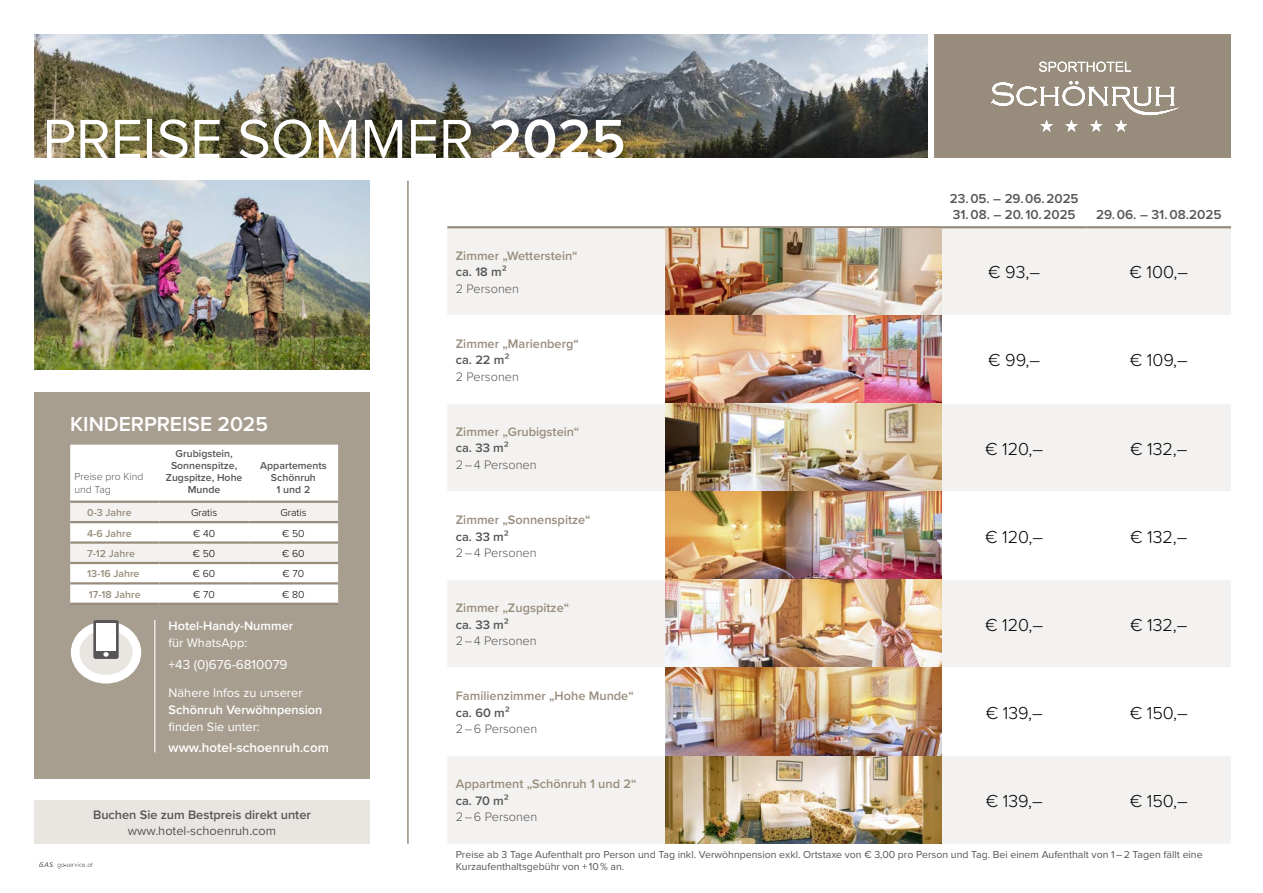
<style>
.page{position:relative;width:1263px;height:893px;background:#fff}
.page>*{position:absolute;margin:0;border:0;box-sizing:border-box;transform-origin:0 0}
.t1{font:57px "Proxima Nova";color:#fff}
.t2{font:600 21px "Proxima Nova";color:#fff}
.t3{font:300 18px "Proxima Nova";color:#000}
.t4{font:600 13.5px "Proxima Nova";color:#565656}
.t5{font:600 13.5px "Proxima Nova";color:#fff}
.t6{font:13.5px "Proxima Nova";color:#fff}
.t7{font:600 12.75px "Proxima Nova";color:#988d7c}
.t8{font:600 12.75px "Proxima Nova";color:#565656}
.t9{font:300 12.75px "Proxima Nova";color:#565656}
.t10{font:12.75px "Proxima Nova";color:#fff}
.t11{font:600 12.75px "Proxima Nova";color:#fff}
.t12{font:12.75px "Proxima Nova";color:#565656}
.t13{font:10.5px/12px "Proxima Nova";color:#565656}
.t14{font:600 10.5px/12px "Proxima Nova";color:#565656;text-align:center}
.t15{font:600 10.5px "Proxima Nova";color:#988d7c}
.t16{font:300 10.5px "Proxima Nova";color:#000}
.t17{font:300 10.5px/13.5px "Proxima Nova";color:#565656}
.s1{font-weight:600}
</style>
<div class="page">
<div style="left:934px;top:34px;width:297px;height:123px;background:#988d7c"></div>
<img style="left:34px;top:34px;width:893px;height:123px">
<svg style="left:1039px;top:62px;width:92px;height:10px"></svg>
<svg style="left:991px;top:81px;width:189px;height:51px"></svg>
<svg style="left:39px;top:862px;width:54px;height:6px"></svg>
<img style="left:34px;top:181px;width:336px;height:189px">
<svg style="left:447px;top:228px;width:784px;height:616px;fill:#f4f2f0"></svg>
<hr style="left:447px;top:315px;width:218px;height:1px;background:#fff">
<hr style="left:942px;top:315px;width:144px;height:1px;background:#fff">
<hr style="left:1086px;top:315px;width:145px;height:1px;background:#fff">
<hr style="left:447px;top:403px;width:218px;height:1px;background:#fff">
<hr style="left:942px;top:403px;width:144px;height:1px;background:#fff">
<hr style="left:1086px;top:403px;width:145px;height:1px;background:#fff">
<hr style="left:447px;top:491px;width:218px;height:1px;background:#fff">
<hr style="left:942px;top:491px;width:144px;height:1px;background:#fff">
<hr style="left:1086px;top:491px;width:145px;height:1px;background:#fff">
<hr style="left:447px;top:579px;width:218px;height:1px;background:#fff">
<hr style="left:942px;top:579px;width:144px;height:1px;background:#fff">
<hr style="left:1086px;top:579px;width:145px;height:1px;background:#fff">
<hr style="left:447px;top:667px;width:218px;height:1px;background:#fff">
<hr style="left:942px;top:667px;width:144px;height:1px;background:#fff">
<hr style="left:1086px;top:667px;width:145px;height:1px;background:#fff">
<hr style="left:447px;top:755px;width:218px;height:1px;background:#fff">
<hr style="left:942px;top:755px;width:144px;height:1px;background:#fff">
<hr style="left:1086px;top:755px;width:145px;height:1px;background:#fff">
<hr style="left:447px;top:226px;width:218px;height:2px;background:#988d7c">
<hr style="left:665px;top:226px;width:277px;height:2px;background:#988d7c">
<hr style="left:942px;top:226px;width:144px;height:2px;background:#988d7c">
<hr style="left:1086px;top:226px;width:145px;height:2px;background:#988d7c">
<img style="left:665px;top:228px;width:277px;height:616px">
<div style="left:34px;top:800px;width:336px;height:44px;background:#e9e6e2"></div>
<hr style="left:407px;top:181px;width:2px;height:663px;background:#988d7c">
<div style="left:34px;top:392px;width:336px;height:387px;background:#a79e90"></div>
<svg style="left:70px;top:445px;width:268px;height:158px;background:#fafaf9"></svg>
<hr style="left:70px;top:501px;width:89px;height:2px;background:#988d7c">
<hr style="left:159px;top:501px;width:90px;height:2px;background:#988d7c">
<hr style="left:249px;top:501px;width:89px;height:2px;background:#988d7c">
<hr style="left:70px;top:521px;width:89px;height:2px;background:#988d7c">
<hr style="left:159px;top:521px;width:90px;height:2px;background:#988d7c">
<hr style="left:249px;top:521px;width:89px;height:2px;background:#988d7c">
<hr style="left:70px;top:541px;width:89px;height:3px;background:#988d7c">
<hr style="left:159px;top:541px;width:90px;height:3px;background:#988d7c">
<hr style="left:249px;top:541px;width:89px;height:3px;background:#988d7c">
<hr style="left:70px;top:562px;width:89px;height:2px;background:#988d7c">
<hr style="left:159px;top:562px;width:90px;height:2px;background:#988d7c">
<hr style="left:249px;top:562px;width:89px;height:2px;background:#988d7c">
<hr style="left:70px;top:582px;width:89px;height:2px;background:#988d7c">
<hr style="left:159px;top:582px;width:90px;height:2px;background:#988d7c">
<hr style="left:249px;top:582px;width:89px;height:2px;background:#988d7c">
<hr style="left:70px;top:603px;width:89px;height:2px;background:#988d7c">
<hr style="left:159px;top:603px;width:90px;height:2px;background:#988d7c">
<hr style="left:249px;top:603px;width:89px;height:2px;background:#988d7c">
<hr style="left:154px;top:620px;width:1px;height:132px;background:#fff">
<svg style="left:75px;top:625px;width:62px;height:54px"></svg>
<div style="left:71px;top:621px;width:70px;height:62px;border:9px solid #fff;border-radius:50%"></div>
<div style="left:93px;top:620px;width:26px;height:39px;background:#565656;border-radius:2px"></div>
<svg style="left:96px;top:623px;width:20px;height:34px"></svg>
<h1 class="t1" style="left:43px;top:113px;width:585px">PREISE SOMMER <span class="s1">2025</span></h1>
<p class="t7" style="left:456px;top:246px;width:123px">Zimmer „Wetterstein“</p>
<p class="t8" style="left:456px;top:263px;width:52px">ca. 18 m²</p>
<p class="t9" style="left:456px;top:279px;width:65px">2 Personen</p>
<h2 class="t2" style="left:70px;top:408px;width:199px">KINDERPREISE 2025</h2>
<p class="t17" style="left:74px;top:469px;width:71px">Preise pro Kind und Tag</p>
<p class="t14" style="left:166px;top:447px;width:78px">Grubigstein,<br>Sonnenspitze,<br>Zugspitze, Hohe<br>Munde</p>
<p class="t14" style="left:260px;top:459px;width:68px">Appartements<br>Schönruh<br>1 und 2</p>
<p class="t15" style="left:87px;top:505px;width:46px">0-3 Jahre</p>
<p class="t16" style="left:191px;top:505px;width:28px">Gratis</p>
<p class="t16" style="left:280px;top:505px;width:28px">Gratis</p>
<p class="t15" style="left:87px;top:525px;width:46px">4-6 Jahre</p>
<p class="t16" style="left:193px;top:525px;width:24px">€ 40</p>
<p class="t16" style="left:282px;top:525px;width:24px">€ 50</p>
<p class="t15" style="left:87px;top:546px;width:49px">7-12 Jahre</p>
<p class="t16" style="left:193px;top:546px;width:24px">€ 50</p>
<p class="t16" style="left:282px;top:546px;width:24px">€ 60</p>
<p class="t15" style="left:87px;top:566px;width:54px">13-16 Jahre</p>
<p class="t16" style="left:193px;top:566px;width:24px">€ 60</p>
<p class="t16" style="left:283px;top:566px;width:23px">€ 70</p>
<p class="t15" style="left:89px;top:586px;width:53px">17-18 Jahre</p>
<p class="t16" style="left:193px;top:586px;width:23px">€ 70</p>
<p class="t16" style="left:282px;top:586px;width:24px">€ 80</p>
<p class="t11" style="left:169px;top:616px;width:126px">Hotel-Handy-Nummer</p>
<p class="t10" style="left:169px;top:637px;width:80px">für WhatsApp:</p>
<p class="t6" style="left:169px;top:658px;width:121px">+43 (0)676-6810079</p>
<p class="t10" style="left:169px;top:687px;width:136px">Nähere Infos zu unserer</p>
<p class="t11" style="left:169px;top:700px;width:155px">Schönruh Verwöhnpension</p>
<p class="t10" style="left:169px;top:721px;width:93px">finden Sie unter:</p>
<p class="t5" style="left:169px;top:737px;width:162px">www.hotel-schoenruh.com</p>
<p class="t8" style="left:93px;top:805px;width:219px">Buchen Sie zum Bestpreis direkt unter</p>
<p class="t12" style="left:128px;top:825px;width:150px">www.hotel-schoenruh.com</p>
<p class="t7" style="left:456px;top:334px;width:125px">Zimmer „Marienberg“</p>
<p class="t8" style="left:456px;top:351px;width:55px">ca. 22 m²</p>
<p class="t9" style="left:456px;top:367px;width:65px">2 Personen</p>
<p class="t7" style="left:456px;top:422px;width:125px">Zimmer „Grubigstein“</p>
<p class="t8" style="left:456px;top:439px;width:55px">ca. 33 m²</p>
<p class="t9" style="left:456px;top:455px;width:82px">2 – 4 Personen</p>
<p class="t7" style="left:456px;top:510px;width:136px">Zimmer „Sonnenspitze“</p>
<p class="t8" style="left:456px;top:527px;width:55px">ca. 33 m²</p>
<p class="t9" style="left:456px;top:543px;width:82px">2 – 4 Personen</p>
<p class="t7" style="left:456px;top:598px;width:115px">Zimmer „Zugspitze“</p>
<p class="t8" style="left:456px;top:615px;width:55px">ca. 33 m²</p>
<p class="t9" style="left:456px;top:631px;width:82px">2 – 4 Personen</p>
<p class="t7" style="left:456px;top:686px;width:180px">Familienzimmer „Hohe Munde“</p>
<p class="t8" style="left:456px;top:703px;width:55px">ca. 60 m²</p>
<p class="t9" style="left:456px;top:719px;width:83px">2 – 6 Personen</p>
<p class="t7" style="left:456px;top:774px;width:182px">Appartment „Schönruh 1 und 2“</p>
<p class="t8" style="left:456px;top:791px;width:55px">ca. 70 m²</p>
<p class="t9" style="left:456px;top:807px;width:83px">2 – 6 Personen</p>
<p class="t4" style="left:950px;top:188px;width:130px">23. 05. – 29. 06. 2025</p>
<p class="t4" style="left:953px;top:204px;width:124px">31. 08. – 20. 10. 2025</p>
<p class="t4" style="left:1096px;top:204px;width:127px">29. 06. – 31. 08.2025</p>
<h3 class="t3" style="left:988px;top:259px;width:54px">€ 93,–</h3>
<h3 class="t3" style="left:1129px;top:259px;width:60px">€ 100,–</h3>
<h3 class="t3" style="left:988px;top:347px;width:54px">€ 99,–</h3>
<h3 class="t3" style="left:1130px;top:347px;width:60px">€ 109,–</h3>
<h3 class="t3" style="left:985px;top:435px;width:60px">€ 120,–</h3>
<h3 class="t3" style="left:1130px;top:435px;width:59px">€ 132,–</h3>
<h3 class="t3" style="left:985px;top:523px;width:60px">€ 120,–</h3>
<h3 class="t3" style="left:1130px;top:523px;width:59px">€ 132,–</h3>
<h3 class="t3" style="left:985px;top:611px;width:60px">€ 120,–</h3>
<h3 class="t3" style="left:1130px;top:611px;width:59px">€ 132,–</h3>
<h3 class="t3" style="left:986px;top:699px;width:58px">€ 139,–</h3>
<h3 class="t3" style="left:1130px;top:699px;width:60px">€ 150,–</h3>
<h3 class="t3" style="left:986px;top:787px;width:58px">€ 139,–</h3>
<h3 class="t3" style="left:1130px;top:787px;width:60px">€ 150,–</h3>
<p class="t13" style="left:456px;top:849px;width:748px">Preise ab 3 Tage Aufenthalt pro Person und Tag inkl. Verwöhnpension exkl. Ortstaxe von € 3,00 pro Person und Tag. Bei einem Aufenthalt von 1–2 Tagen fällt eine<br>Kurzaufenthaltsgebühr von + 10% an.</p>
</div>
